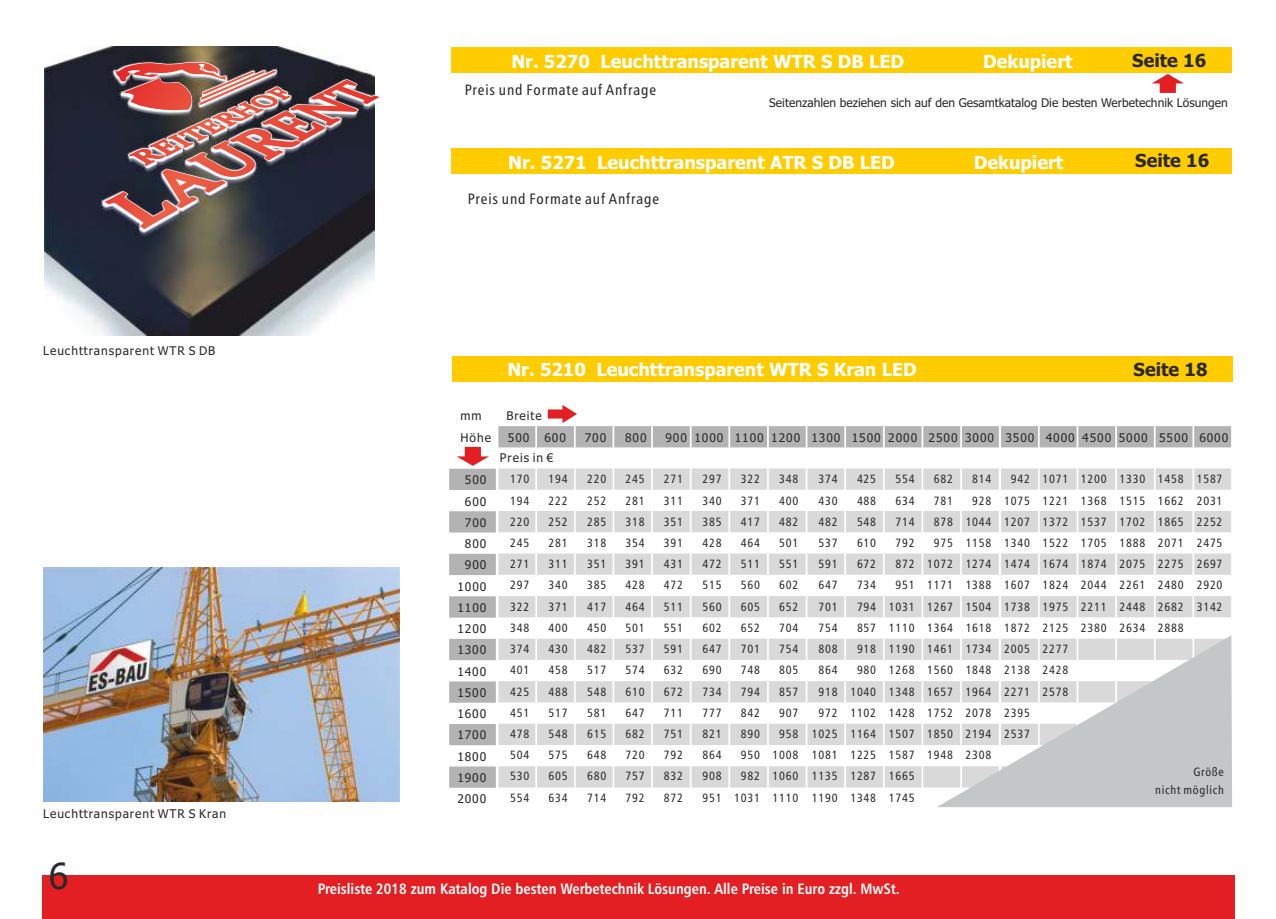
<style>
.page{position:relative;width:1276px;height:919px;background:#fff}
.page>*{position:absolute;margin:0;border:0;box-sizing:border-box;transform-origin:0 0}
.t1{font:36px "Tahoma";color:#2b2929}
.t2{font:700 18px "Tahoma";color:#fff}
.t3{font:700 18px "Tahoma";color:#2b2929}
.t4{font:15px "Humanist 777 BT Bold Condensed B";color:#fff}
.t5{font:15px "Humanist 777 BT Roman Condensed B";letter-spacing:.06em;color:#2b2929}
.t6{font:12px/21.1px "Humanist 777 BT Roman Condensed B";letter-spacing:.06em;color:#2b2929;text-align:justify}
.t7{font:12px/21.3px "Tahoma";letter-spacing:.08em;color:#2b2929;text-align:right}
.t8{font:12px "Tahoma";color:#2b2929}
</style>
<div class="page">
<div style="left:451px;top:47px;width:780px;height:26px;background:#fc0"></div>
<div style="left:451px;top:148px;width:780px;height:25px;background:#fc0"></div>
<div style="left:452px;top:356px;width:781px;height:25px;background:#fc0"></div>
<svg style="left:449px;top:405px;width:782px;height:382px"></svg>
<svg style="left:937px;top:635px;width:295px;height:172px"></svg>
<img style="left:44px;top:567px;width:356px;height:234px">
<img style="left:45px;top:47px;width:330px;height:289px">
<svg style="left:103px;top:61px;width:272px;height:169px;background:#5a474c"></svg>
<svg style="left:114px;top:61px;width:266px;height:65px;background:#8d605f"></svg>
<svg style="left:1152px;top:74px;width:32px;height:19px"></svg>
<div style="left:42px;top:875px;width:1192px;height:43px;background:#e31f24"></div>
<p class="t7" style="left:43px;top:341px;width:174px">Leuchttransparent WTR S DB</p>
<p class="t7" style="left:43px;top:804px;width:184px">Leuchttransparent WTR S Kran</p>
<h1 class="t1" style="left:49px;top:861px;width:21px">6</h1>
<h2 class="t2" style="left:511px;top:55px;width:394px">Nr. 5270 Leuchttransparent WTR S DB LED</h2>
<h2 class="t2" style="left:983px;top:55px;width:91px">Dekupiert</h2>
<h2 class="t3" style="left:1132px;top:53px;width:75px">Seite 16</h2>
<p class="t5" style="left:465px;top:84px;width:193px">Preis und Formate auf Anfrage</p>
<p class="t8" style="left:769px;top:98px;width:460px">Seitenzahlen beziehen sich auf den Gesamtkatalog Die besten Werbetechnik Lösungen</p>
<h2 class="t2" style="left:508px;top:155px;width:388px">Nr. 5271 Leuchttransparent ATR S DB LED</h2>
<h2 class="t2" style="left:974px;top:155px;width:91px">Dekupiert</h2>
<p class="t5" style="left:468px;top:192px;width:193px">Preis und Formate auf Anfrage</p>
<h2 class="t2" style="left:507px;top:362px;width:411px">Nr. 5210 Leuchttransparent WTR S Kran LED</h2>
<p class="t7" style="left:460px;top:405px;width:23px">mm</p>
<p class="t7" style="left:506px;top:405px;width:37px">Breite</p>
<h2 class="t3" style="left:1135px;top:153px;width:75px">Seite 16</h2>
<h2 class="t3" style="left:1133px;top:362px;width:75px">Seite 18</h2>
<p class="t7" style="left:460px;top:428px;width:32px">Höhe</p>
<p class="t7" style="left:457px;top:470px;width:31px">500<br>600<br>700<br>800<br>900<br>1000<br>1100<br>1200<br>1300<br>1400<br>1500<br>1600<br>1700<br>1800<br>1900<br>2000</p>
<p class="t7" style="left:508px;top:428px;width:23px">500</p>
<p class="t7" style="left:544px;top:428px;width:23px">600</p>
<p class="t7" style="left:585px;top:428px;width:23px">700</p>
<p class="t7" style="left:625px;top:428px;width:23px">800</p>
<p class="t7" style="left:665px;top:428px;width:564px">900 1000 1100 1200 1300 1500 2000 2500 3000 3500 4000 4500 5000 5500 6000</p>
<p class="t7" style="left:500px;top:448px;width:55px">Preis in €</p>
<p class="t6" style="left:510px;top:469px;width:21px">170<br>194<br>220<br>245<br>271<br>297<br>322<br>348<br>374<br>401<br>425<br>451<br>478<br>504<br>530<br>554</p>
<p class="t6" style="left:548px;top:469px;width:21px">194<br>222<br>252<br>281<br>311<br>340<br>371<br>400<br>430<br>458<br>488<br>517<br>548<br>575<br>605<br>634</p>
<p class="t6" style="left:587px;top:469px;width:21px">220<br>252<br>285<br>318<br>351<br>385<br>417<br>450<br>482<br>517<br>548<br>581<br>615<br>648<br>680<br>714</p>
<p class="t6" style="left:625px;top:469px;width:21px">245<br>281<br>318<br>354<br>391<br>428<br>464<br>501<br>537<br>574<br>610<br>647<br>682<br>720<br>757<br>792</p>
<p class="t6" style="left:664px;top:469px;width:21px">271<br>311<br>351<br>391<br>431<br>472<br>511<br>551<br>591<br>632<br>672<br>711<br>751<br>792<br>832<br>872</p>
<p class="t6" style="left:702px;top:469px;width:21px">297<br>340<br>385<br>428<br>472<br>515<br>560<br>602<br>647<br>690<br>734<br>777<br>821<br>864<br>908<br>951</p>
<p class="t6" style="left:734px;top:469px;width:27px;text-align:center">322<br>371<br>417<br>464<br>511<br>560<br>605<br>652<br>701<br>748<br>794<br>842<br>890<br>950<br>982<br>1031</p>
<p class="t6" style="left:772px;top:469px;width:27px;text-align:center">348<br>400<br>482<br>501<br>551<br>602<br>652<br>704<br>754<br>805<br>857<br>907<br>958<br>1008<br>1060<br>1110</p>
<p class="t6" style="left:812px;top:469px;width:27px;text-align:center">374<br>430<br>482<br>537<br>591<br>647<br>701<br>754<br>808<br>864<br>918<br>972<br>1025<br>1081<br>1135<br>1190</p>
<p class="t6" style="left:850px;top:469px;width:27px;text-align:center">425<br>488<br>548<br>610<br>672<br>734<br>794<br>857<br>918<br>980<br>1040<br>1102<br>1164<br>1225<br>1287<br>1348</p>
<p class="t6" style="left:889px;top:469px;width:27px;text-align:center">554<br>634<br>714<br>792<br>872<br>951<br>1031<br>1110<br>1190<br>1268<br>1348<br>1428<br>1507<br>1587<br>1665<br>1745</p>
<p class="t6" style="left:927px;top:469px;width:27px;text-align:center">682<br>781<br>878<br>975<br>1072<br>1171<br>1267<br>1364<br>1461<br>1560<br>1657<br>1752<br>1850<br>1948</p>
<p class="t6" style="left:965px;top:469px;width:27px;text-align:center">814<br>928<br>1044<br>1158<br>1274<br>1388<br>1504<br>1618<br>1734<br>1848<br>1964<br>2078<br>2194<br>2308</p>
<p class="t6" style="left:1004px;top:469px;width:27px;text-align:center">942<br>1075<br>1207<br>1340<br>1474<br>1607<br>1738<br>1872<br>2005<br>2138<br>2271<br>2395<br>2537</p>
<p class="t6" style="left:1042px;top:469px;width:27px">1071<br>1221<br>1372<br>1522<br>1674<br>1824<br>1975<br>2125<br>2277<br>2428<br>2578</p>
<p class="t6" style="left:1081px;top:469px;width:27px">1200<br>1368<br>1537<br>1705<br>1874<br>2044<br>2211<br>2380</p>
<p class="t6" style="left:1119px;top:469px;width:27px">1330<br>1515<br>1702<br>1888<br>2075<br>2261<br>2448<br>2634</p>
<p class="t6" style="left:1157px;top:469px;width:27px">1458<br>1662<br>1865<br>2071<br>2275<br>2480<br>2682<br>2888</p>
<p class="t6" style="left:1196px;top:469px;width:27px">1587<br>2031<br>2252<br>2475<br>2697<br>2920<br>3142</p>
<p class="t6" style="left:1155px;top:764px;width:70px;line-height:17.4px;text-align:right">Größe<br>nicht möglich</p>
<p class="t4" style="left:318px;top:882px;width:583px">Preisliste 2018 zum Katalog Die besten Werbetechnik Lösungen. Alle Preise in Euro zzgl. MwSt.</p>
</div>
